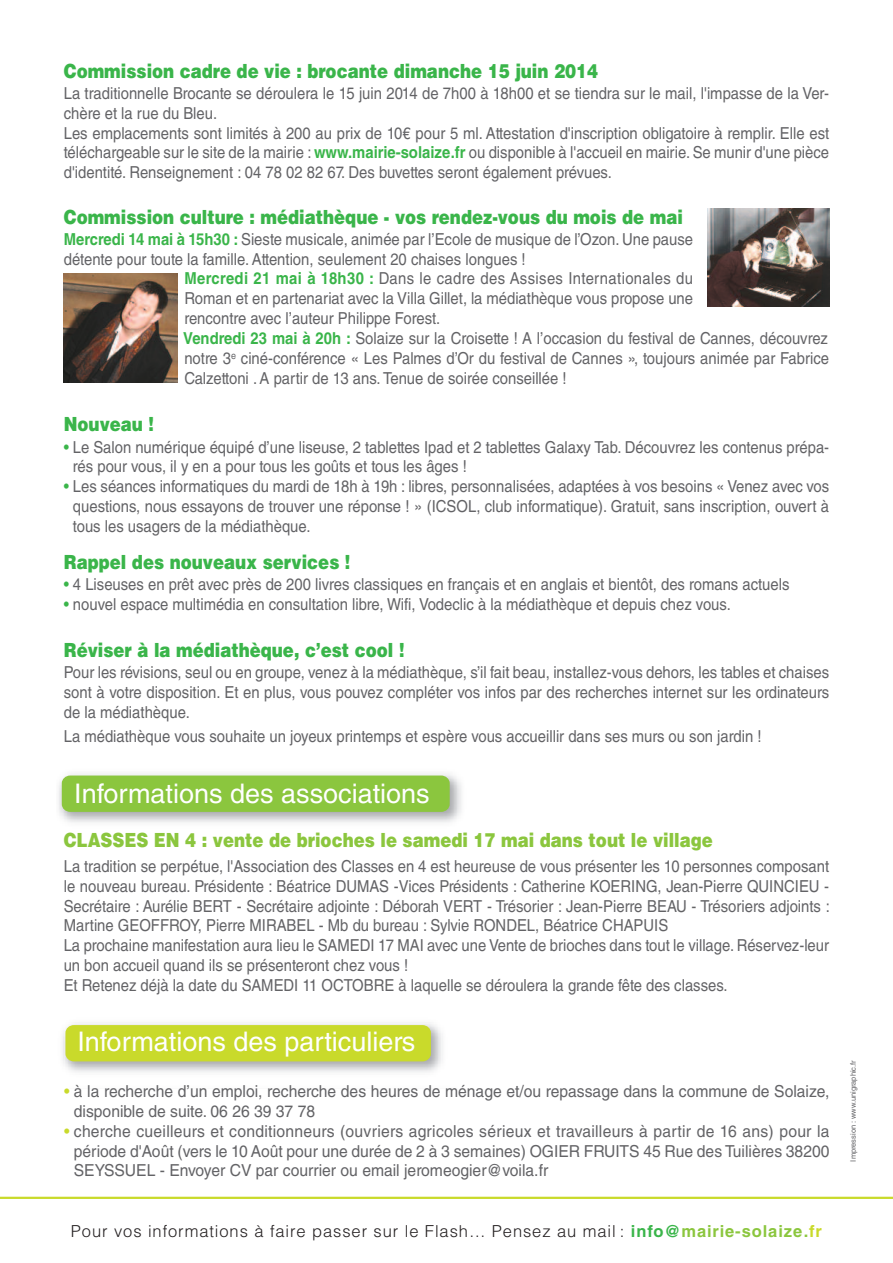
<style>
.page{position:relative;width:893px;height:1263px;background:#fff}
.page>*{position:absolute;margin:0;border:0;box-sizing:border-box;transform-origin:0 0}
.t1{font:27px "Helvetica LT Std";color:#fff}
.t2{font:900 19.5px "Helvetica LT Std";color:#3ab54a;scale:.85 1}
.t3{font:900 19.5px "Helvetica LT Std";color:#8bc63e;scale:.85 1}
.t4{font:16.5px/19.8px "Helvetica LT Std";color:#636366;scale:.9 1}
.t5{font:16.5px/19.8px "Helvetica LT Std";color:#636366;scale:.95 1}
.t6{font:300 16.5px "Helvetica";letter-spacing:.055em;color:#231f20}
.t7{font:16.5px "Helvetica LT Std";letter-spacing:.025em;color:#636366;scale:.9 1}
.t8{font:7.5px "Helvetica LT Std";color:#636366}
.s1{font-weight:700;color:#3ab54a}
.s2{color:#3ab54a}
.s3{color:#c9da2b}
.s4{font-family:"Helvetica LT Std";font-weight:700;color:#3ab54a}
.s5{font-family:"Helvetica LT Std";font-weight:700;color:#8bc63e}
.s6{font-family:"Helvetica LT Std";font-weight:700;color:#c9da2b}
</style>
<div class="page">
<img style="left:62px;top:1022px;width:381px;height:50px">
<div style="left:65px;top:1025px;width:366px;height:36px;background:#c9da2b;border-radius:8px"></div>
<hr style="left:0;top:1197px;width:893px;height:2px;background:#c9da2e">
<img style="left:59px;top:773px;width:403px;height:50px">
<div style="left:62px;top:775px;width:388px;height:37px;background:#8bc63e;border-radius:8px"></div>
<img style="left:64px;top:273px;width:113px;height:110px">
<img style="left:707px;top:209px;width:122px;height:97px">
<p class="t2" style="left:64px;top:64px;width:630px">Commission cadre de vie : brocante dimanche 15 juin 2014</p>
<p class="t4" style="left:64px;top:85px;width:852px">La traditionnelle Brocante se déroulera le 15 juin 2014 de 7h00 à 18h00 et se tiendra sur le mail, l'impasse de la Ver&shy;chère et la rue du Bleu.<br>Les emplacements sont limités à 200 au prix de 10€ pour 5 ml. Attestation d'inscription obligatoire à remplir. Elle est téléchargeable sur le site de la mairie : <span class="s1">www.mairie-solaize.fr</span> ou disponible à l'accueil en mairie. Se munir d'une pièce d'identité. Renseignement : 04 78 02 82 67. Des buvettes seront également prévues.</p>
<p class="t2" style="left:64px;top:209px;width:730px">Commission culture : médiathèque - vos rendez-vous du mois de mai</p>
<p class="t4" style="left:64px;top:231px;width:701px"><span class="s1">Mercredi 14 mai à 15h30 :</span> Sieste musicale, animée par l’Ecole de musique de l’Ozon. Une pause</p>
<p class="t4" style="left:64px;top:250px;width:515px">détente pour toute la famille. Attention, seulement 20 chaises longues !</p>
<p class="t7" style="left:184px;top:272px;width:567px"><span class="s1">Mercredi 21 mai à 18h30 :</span> Dans le cadre des Assises Internationales du</p>
<p class="t4" style="left:184px;top:290px;width:567px">Roman et en partenariat avec la Villa Gillet, la médiathèque vous propose une</p>
<p class="t4" style="left:184px;top:310px;width:286px">rencontre avec l’auteur Philippe Forest.</p>
<p class="t4" style="left:183px;top:330px;width:718px"><span class="s1">Vendredi 23 mai à 20h :</span> Solaize sur la Croisette ! A l’occasion du festival de Cannes, découvrez</p>
<p class="t4" style="left:184px;top:350px;width:718px">notre 3<sup>e</sup> ciné-conférence « Les Palmes d’Or du festival de Cannes », toujours animée par Fabrice</p>
<p class="t4" style="left:184px;top:369px;width:426px">Calzettoni . A partir de 13 ans. Tenue de soirée conseillée !</p>
<p class="t2" style="left:64px;top:417px;width:108px">Nouveau !</p>
<p class="t4" style="left:73px;top:438px;width:842px;text-indent:-9px"><span class="s2">•</span> Le Salon numérique équipé d’une liseuse, 2 tablettes Ipad et 2 tablettes Galaxy Tab. Découvrez les contenus prépa&shy;rés pour vous, il y en a pour tous les goûts et tous les âges !</p>
<p class="t4" style="left:73px;top:478px;width:842px;text-align:justify;text-indent:-9px"><span class="s2">•</span> Les séances informatiques du mardi de 18h à 19h : libres, personnalisées, adaptées à vos besoins « Venez avec vos questions, nous essayons de trouver une réponse ! » (ICSOL, club informatique). Gratuit, sans inscription, ouvert à tous les usagers de la médiathèque.</p>
<p class="t2" style="left:64px;top:555px;width:339px">Rappel des nouveaux services !</p>
<p class="t4" style="left:64px;top:576px;width:808px"><span class="s2">•</span> 4 Liseuses en prêt avec près de 200 livres classiques en français et en anglais et bientôt, des romans actuels</p>
<p class="t4" style="left:64px;top:596px;width:743px"><span class="s2">•</span> nouvel espace multimédia en consultation libre, Wifi, Vodeclic à la médiathèque et depuis chez vous.</p>
<p class="t2" style="left:64px;top:643px;width:402px">Réviser à la médiathèque, c’est cool !</p>
<p class="t4" style="left:64px;top:664px;width:852px;text-align:justify">Pour les révisions, seul ou en groupe, venez à la médiathèque, s’il fait beau, installez-vous dehors, les tables et chaises sont à votre disposition. Et en plus, vous pouvez compléter vos infos par des recherches internet sur les ordinateurs de la médiathèque.</p>
<p class="t4" style="left:64px;top:728px;width:777px">La médiathèque vous souhaite un joyeux printemps et espère vous accueillir dans ses murs ou son jardin !</p>
<h1 class="t1" style="left:74px;top:783px;width:357px">Informations des associations</h1>
<p class="t3" style="left:64px;top:833px;width:765px">CLASSES EN 4 : vente de brioches le samedi 17 mai dans tout le village</p>
<p class="t4" style="left:64px;top:858px;width:853px">La tradition se perpétue, l'Association des Classes en 4 est heureuse de vous présenter les 10 personnes composant le nouveau bureau. Présidente : Béatrice DUMAS -Vices Présidents : Catherine KOERING, Jean-Pierre QUINCIEU - Secrétaire : Aurélie BERT - Secrétaire adjointe : Déborah VERT - Trésorier : Jean-Pierre BEAU - Trésoriers adjoints :<br>Martine GEOFFROY, Pierre MIRABEL - Mb du bureau : Sylvie RONDEL, Béatrice CHAPUIS<br>La prochaine manifestation aura lieu le SAMEDI 17 MAI avec une Vente de brioches dans tout le village. Réservez-leur un bon accueil quand ils se présenteront chez vous !<br>Et Retenez déjà la date du SAMEDI 11 OCTOBRE à laquelle se déroulera la grande fête des classes.</p>
<h1 class="t1" style="left:77px;top:1032px;width:339px">Informations des particuliers</h1>
<p class="t5" style="left:74px;top:1083px;width:797px;text-indent:-10px"><span class="s3">•</span> à la recherche d’un emploi, recherche des heures de ménage et/ou repassage dans la commune de Solaize, disponible de suite. 06 26 39 37 78</p>
<p class="t5" style="left:74px;top:1123px;width:797px;text-align:justify;text-indent:-10px"><span class="s3">•</span> cherche cueilleurs et conditionneurs (ouvriers agricoles sérieux et travailleurs à partir de 16 ans) pour la période d'Août (vers le 10 Août pour une durée de 2 à 3 semaines) OGIER FRUITS 45 Rue des Tuilières 38200<br>SEYSSUEL - Envoyer CV par courrier ou email jeromeogier@voila.fr</p>
<p class="t6" style="left:71px;top:1217px;width:752px">Pour vos informations à faire passer sur le Flash… Pensez au mail : <span class="s4">info@</span><span class="s5">mairie-solaize.</span><span class="s6">fr</span></p>
<p class="t8" style="left:850px;top:1161px;width:103px;rotate:-90deg">Impression : www.unigraphic.fr</p>
</div>
